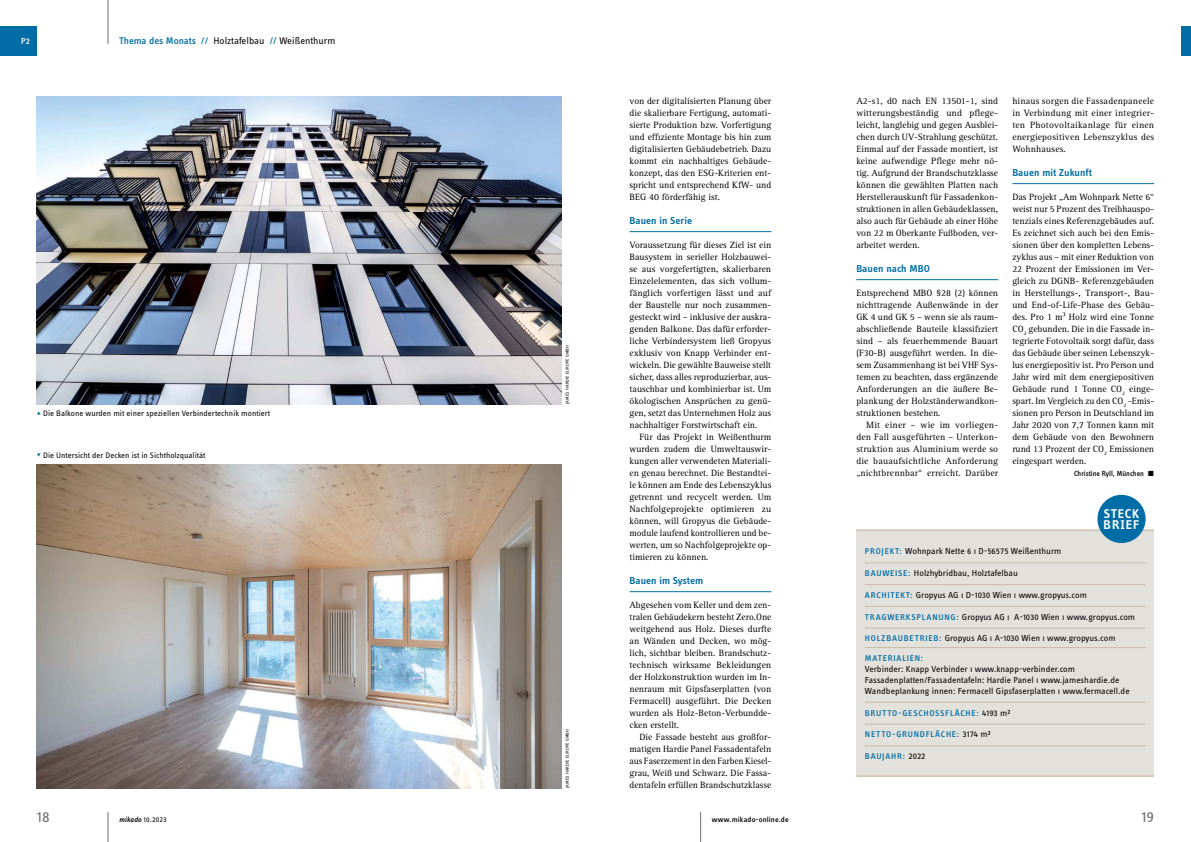
<style>
.page{position:relative;width:1191px;height:842px;background:#fff}
.page>*{position:absolute;margin:0;border:0;box-sizing:border-box;transform-origin:0 0}
.t1{font:16px "Info OT Text";color:#6d6e71;scale:1.05 1}
.t2{font:600 13.2px/11.6px "Info OT Disp";letter-spacing:.07em;color:#fff;scale:1.05 1}
.t3{font:600 10.4px "Info OT Text";letter-spacing:.005em;color:#006da6;scale:1.05 1}
.t4{font:10px "Info OT Text";color:#000;scale:1.05 1}
.t5{font:9.4px/12px "Rotis Serif Pro";color:#000;text-align:justify}
.t6{font:9px/11px "Info OT Text";color:#000;scale:1.05 1}
.t7{font:500 9px "Info OT Text";color:#fff}
.t8{font:500 8.6px "Info OT Text";letter-spacing:.08em;color:#006da6;scale:1.05 1}
.t9{font:8.2px "Info OT Text";color:#000;scale:1.05 1}
.t10{font:500 7.6px "Info OT Text";letter-spacing:.01em;color:#000}
.t11{font:500 7.6px "Info OT Text";letter-spacing:.01em;color:#000;scale:1.05 1}
.t12{font:7.6px "Info OT Text";letter-spacing:.015em;color:#000;scale:1.05 1}
.t13{font:4.5px "Info OT Text";letter-spacing:.03em;color:#000;scale:1.05 1}
.s1{font-weight:500;color:#006da6}
.s2{color:#006da6}
.s3{font-weight:400}
.s4{font-weight:500;font-size:8.6px;color:#006da6}
.s5{font-weight:400;font-size:9px;color:#000}
.s6{font-weight:500;font-style:italic}
</style>
<div class="page">
<hr style="left:108px;top:812px;width:1px;height:30px;background:#6d6e71">
<hr style="left:700px;top:812px;width:1px;height:30px;background:#6d6e71">
<hr style="left:108px;top:0;width:1px;height:44px;background:#6d6e71">
<div style="left:0;top:26px;width:37px;height:30px;background:#006da6"></div>
<div style="left:1181px;top:26px;width:10px;height:30px;background:#006da6"></div>
<div style="left:856px;top:530px;width:298px;height:246px;background:#e3e1db"></div>
<hr style="left:856px;top:775px;width:298px;height:2px;background:#d5cbb9">
<hr style="left:856px;top:529px;width:298px;height:2px;background:#d5cbb9">
<hr style="left:865px;top:562px;width:280px;height:1px;background:#c8bdac">
<hr style="left:865px;top:584px;width:280px;height:1px;background:#c8bdac">
<hr style="left:865px;top:606px;width:280px;height:1px;background:#c8bdac">
<hr style="left:865px;top:628px;width:280px;height:1px;background:#c8bdac">
<hr style="left:865px;top:647px;width:280px;height:1px;background:#c8bdac">
<hr style="left:865px;top:702px;width:280px;height:1px;background:#c8bdac">
<hr style="left:865px;top:723px;width:280px;height:1px;background:#c8bdac">
<hr style="left:865px;top:745px;width:280px;height:1px;background:#c8bdac">
<div style="left:1097px;top:495px;width:48px;height:48px;background:#006da6;border-radius:50%"></div>
<hr style="left:629px;top:231px;width:142px;height:1px;background:#006da6">
<hr style="left:629px;top:591px;width:142px;height:1px;background:#006da6">
<img style="left:37px;top:96px;width:524px;height:308px">
<img style="left:37px;top:464px;width:524px;height:324px">
<hr style="left:856px;top:279px;width:142px;height:1px;background:#006da6">
<hr style="left:1012px;top:183px;width:142px;height:1px;background:#006da6">
<p class="t7" style="left:21px;top:35px;width:10px">P2</p>
<p class="t4" style="left:119px;top:35px;width:207px"><span class="s1">THEMA DES MONATS //</span> Holztafelbau <span class="s1">//</span> Weißenthurm</p>
<p class="t9" style="left:37px;top:408px;width:224px"><span class="s2">▴</span> Die Balkone wurden mit einer speziellen Verbindertechnik montiert</p>
<p class="t9" style="left:37px;top:450px;width:162px"><span class="s2">▾</span> Die U ntersicht der Decken ist in Sichtholzqualität</p>
<p class="t13" style="left:564px;top:404px;width:58px;rotate:-90deg">James Hardie Europe GmbH</p>
<p class="t13" style="left:564px;top:788px;width:58px;rotate:-90deg">James Hardie Europe GmbH</p>
<p class="t5" style="left:629px;top:95px;width:143px">von der digitalisierten Planung über die skalierbare Fertigung, automati&shy;sierte Produktion bzw. Vorfertigung und effiziente Montage bis hin zum digitalisierten Gebäudebetrieb. Dazu kommt ein nachhaltiges Gebäude&shy;konzept, das den ESG-Kriterien ent&shy;spricht und entsprechend KfW- und BEG 40 förderfähig ist.</p>
<p class="t3" style="left:629px;top:214px;width:61px">Bauen in Serie</p>
<p class="t5" style="left:629px;top:239px;width:143px">Voraussetzung für dieses Ziel ist ein Bausystem in serieller Holzbauwei&shy;se aus vorgefertigten, skalierbaren Einzelelementen, das sich vollum&shy;fänglich vorfertigen lässt und auf der Baustelle nur noch zusammen&shy;gesteckt wird – inklusive der auskra&shy;genden Balkone. Das dafür erforder&shy;liche Verbindersystem ließ Gropyus exklusiv von Knapp Verbinder ent&shy;wickeln. Die gewählte Bauweise stellt sicher, dass alles reproduzierbar, aus&shy;tauschbar und kombinierbar ist. Um ökologischen Ansprüchen zu genü&shy;gen, setzt das Unternehmen Holz aus nachhaltiger Forstwirtschaft ein.</p>
<p class="t5" style="left:629px;top:431px;width:143px;text-indent:10px">Für das Projekt in Weißenthurm wurden zudem die Umweltauswir&shy;kungen aller verwendeten Materiali&shy;en genau berechnet. Die Bestandtei&shy;le können am Ende des Lebenszyklus getrennt und recycelt werden. Um Nachfolgeprojekte optimieren zu können, will Gropyus die Gebäude&shy;module laufend kontrollieren und be&shy;werten, um so Nachfolgeprojekte op&shy;timieren zu können.</p>
<p class="t3" style="left:629px;top:574px;width:72px">Bauen im System</p>
<p class="t5" style="left:629px;top:599px;width:143px">Abgesehen vom Keller und dem zen&shy;tralen Gebäudekern besteht Zero.One weitgehend aus Holz. Dieses durfte an Wänden und Decken, wo mög&shy;lich, sichtbar bleiben. Brandschutz&shy;technisch wirksame Bekleidungen der Holzkonstruktion wurden im In&shy;nenraum mit Gipsfaserplatten (von Fermacell) ausgeführt. Die Decken wurden als Holz-Beton-Verbundde&shy;cken erstellt.</p>
<p class="t5" style="left:629px;top:731px;width:143px;text-indent:10px">Die Fassade besteht aus großfor&shy;matigen Hardie Panel Fassadentafeln aus Faserzement in den Farben Kiesel&shy;grau, Weiß und Schwarz. Die Fassa&shy;dentafeln erfüllen Brandschutzklasse</p>
<p class="t5" style="left:856px;top:95px;width:143px">A2-s1, d0 nach EN 13501-1, sind witterungsbeständig und pflege&shy;leicht, langlebig und gegen Ausblei&shy;chen durch UV-Strahlung geschützt.<br>Einmal auf der Fassade montiert, ist keine aufwendige Pflege mehr nö&shy;tig. Aufgrund der Brandschutzklasse können die gewählten Platten nach Herstellerauskunft für Fassadenkon&shy;struktionen in allen Gebäudeklassen, also auch für Gebäude ab einer Höhe von 22 m Oberkante Fußboden, ver&shy;arbeitet werden.</p>
<p class="t3" style="left:856px;top:262px;width:72px">Bauen nach MBO</p>
<p class="t5" style="left:856px;top:287px;width:143px">Entsprechend MBO §28 (2) können nichttragende Außenwände in der GK 4 und GK 5 – wenn sie als raum&shy;abschließende Bauteile klassifiziert sind – als feuerhemmende Bauart (F30-B) ausgeführt werden. In die&shy;sem Zusammenhang ist bei VHF Sys&shy;temen zu beachten, dass ergänzende Anforderungen an die äußere Be&shy;plankung der Holzständerwandkon&shy;struktionen bestehen.</p>
<p class="t5" style="left:856px;top:419px;width:143px;text-indent:10px">Mit einer – wie im vorliegen&shy;den Fall ausgeführten – Unterkon&shy;struktion aus Aluminium werde so die bauaufsichtliche Anforderung „nichtbrennbar“ erreicht. Darüber</p>
<p class="t5" style="left:1012px;top:95px;width:143px">hinaus sorgen die Fassadenpaneele in Verbindung mit einer integrier&shy;ten Photovoltaikanlage für einen energiepositiven Lebenszyklus des Wohnhauses.</p>
<p class="t3" style="left:1012px;top:166px;width:77px">Bauen mit Zukunft</p>
<p class="t5" style="left:1012px;top:191px;width:143px">Das Projekt „Am Wohnpark Nette 6“ weist nur 5 Prozent des Treibhauspo&shy;tenzials eines Referenzgebäudes auf.<br>Es zeichnet sich auch bei den Emis&shy;sionen über den kompletten Lebens&shy;zyklus aus – mit einer Reduktion von 22 Prozent der Emissionen im Ver&shy;gleich zu DGNB- Referenzgebäuden in Herstellungs-, Transport-, Bau&shy;und End-of-Life-Phase des Gebäu&shy;des. Pro 1 m³ Holz wird eine Tonne CO<sub>2</sub> gebunden. Die in die Fassade in&shy;tegrierte Fotovoltaik sorgt dafür, dass das Gebäude über seinen Lebenszyk&shy;lus energiepositiv ist. Pro Person und Jahr wird mit dem energiepositiven Gebäude rund 1 Tonne CO<sub>2</sub> einge&shy;spart. Im Vergleich zu den CO<sub>2</sub> -Emis&shy;sionen pro Person in Deutschland im Jahr 2020 von 7,7 Tonnen kann mit dem Gebäude von den Bewohnern rund 13 Prozent der CO<sub>2</sub> Emissionen eingespart werden.</p>
<p class="t10" style="left:1074px;top:469px;width:82px">CHRISTINE RYLL, MÜNCHEN <span class="s3">▪</span></p>
<h2 class="t2" style="left:1103px;top:507px;width:36px">STECK<br>BRIEF</h2>
<p class="t6" style="left:865px;top:546px;width:189px"><span class="s4">PROJEKT:</span> Wohnpark Nette 6 I D-56575 Weißenthurm</p>
<p class="t6" style="left:865px;top:567px;width:147px"><span class="s4">BAUWEISE:</span> Holzhybridbau, Holztafelbau</p>
<p class="t6" style="left:865px;top:589px;width:213px"><span class="s4">ARCHIT EKT:</span> Gropyus AG I D-1030 Wien I www.gropyus.com</p>
<p class="t6" style="left:865px;top:611px;width:259px"><span class="s4">TRAGWERKSP LANUNG:</span> Gropyus AG I A-1030 Wien I www.gropyus.com</p>
<p class="t6" style="left:865px;top:633px;width:240px"><span class="s4">H OLZBAUB ET RIEB :</span> Gropyus AG I A-1030 Wien I www.gropyus.com</p>
<p class="t8" style="left:865px;top:653px;width:57px">MATERIALIEN:</p>
<p class="t6" style="left:865px;top:663px;width:254px">Verbinder: Knapp Verbinder I www.knapp-verbinder.com<br>Fassadenplatten/Fassadentafeln: Hardie Panel I www.jameshardie.de<br>Wandbeplankung innen: Fermacell Gipsfaserplatten I www.fermacell.de</p>
<p class="t8" style="left:865px;top:707px;width:140px">BRUTTO-GESCHOSSFLÄCHE: <span class="s5">4193 m²</span></p>
<p class="t8" style="left:865px;top:729px;width:121px">NETTO-GRUNDFLÄCHE: <span class="s5">3174 m²</span></p>
<p class="t8" style="left:865px;top:751px;width:59px">BAUJAHR: <span class="s5">2022</span></p>
<h1 class="t1" style="left:37px;top:807px;width:14px">18</h1>
<p class="t12" style="left:119px;top:815px;width:47px"><span class="s6">mikado</span> 10.2023</p>
<p class="t11" style="left:711px;top:815px;width:75px">WWW.MIKADO-ONLINE.DE</p>
<h1 class="t1" style="left:1141px;top:807px;width:14px">19</h1>
</div>
